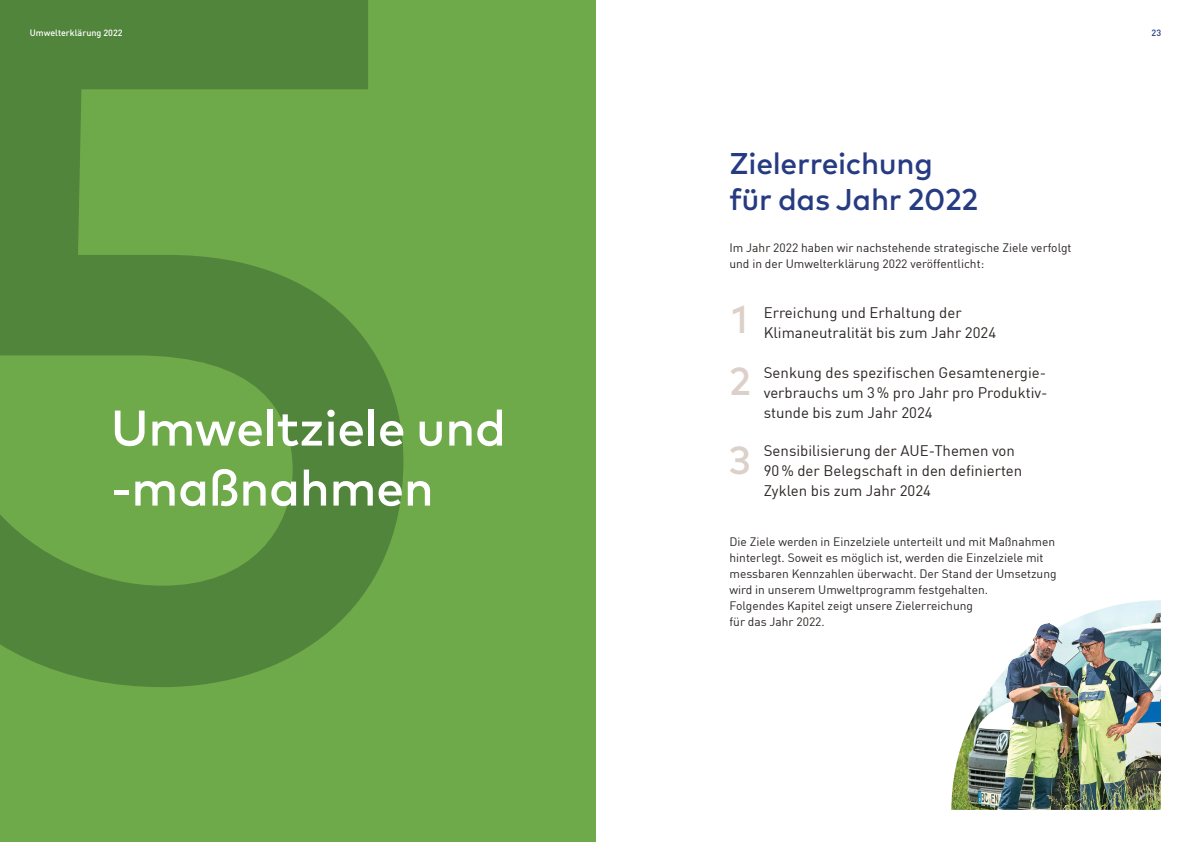
<style>
.page{position:relative;width:1191px;height:842px;background:#fff}
.page>*{position:absolute;margin:0;border:0;box-sizing:border-box;transform-origin:0 0}
.t1{font:500 50px/60px "Mark OT";letter-spacing:-.01em;color:#fff}
.t2{font:500 39px/61.6px "Mark OT";color:#dcd1ca}
.t3{font:500 30px/36px "Mark OT";letter-spacing:-.01em;color:#263b81}
.t4{font:15px/20px "En BWDIN Pro";color:#292422}
.t5{font:12px/16px "En BWDIN Pro";color:#292422}
.t6{font:500 9px "En BWDIN Pro";color:#fff}
.t7{font:500 9px "En BWDIN Pro";color:#263b81}
</style>
<div class="page">
<div style="left:0;top:0;width:595px;height:842px;background:#6eaa49"></div>
<img style="left:951px;top:600px;width:210px;height:210px">
<img style="left:998px;top:612px;width:83px;height:78px">
<svg style="left:0;top:0;width:403px;height:687px;fill:#51853c"></svg>
<p class="t6" style="left:30px;top:25px;width:94px">Umwelterklärung 2022</p>
<p class="t7" style="left:1151px;top:25px;width:11px">23</p>
<h1 class="t1" style="left:111px;top:397px;width:397px">Umweltziele und -maßnahmen</h1>
<h3 class="t3" style="left:729px;top:144px;width:250px">Zielerreichung für das Jahr 2022</h3>
<p class="t5" style="left:729px;top:238px;width:343px">Im Jahr 2022 haben wir nachstehende strategische Ziele verfolgt und in der Umwelterklärung 2022 veröffentlicht:</p>
<p class="t4" style="left:764px;top:301px;width:234px">Erreichung und Erhaltung der<br>Klimaneutralität bis zum Jahr 2024</p>
<p class="t4" style="left:764px;top:361px;width:283px;text-align:justify">Senkung des spezifischen Gesamtenergie&shy;verbrauchs um 3% pro Jahr pro Produktiv&shy;stunde bis zum Jahr 2024</p>
<p class="t4" style="left:764px;top:439px;width:260px">Sensibilisierung der AUE-Themen von<br>90% der Belegschaft in den definierten<br>Zyklen bis zum Jahr 2024</p>
<h2 class="t2" style="left:729px;top:288px;width:23px">1<br>2</h2>
<h2 class="t2" style="left:729px;top:429px;width:24px">3</h2>
<p class="t5" style="left:729px;top:532px;width:329px">Die Ziele werden in Einzelziele unterteilt und mit Maßnahmen hinterlegt. Soweit es möglich ist, werden die Einzelziele mit messbaren Kennzahlen überwacht. Der Stand der Umsetzung wird in unserem Umweltprogramm festgehalten.<br>Folgendes Kapitel zeigt unsere Zielerreichung<br>für das Jahr 2022.</p>
</div>
